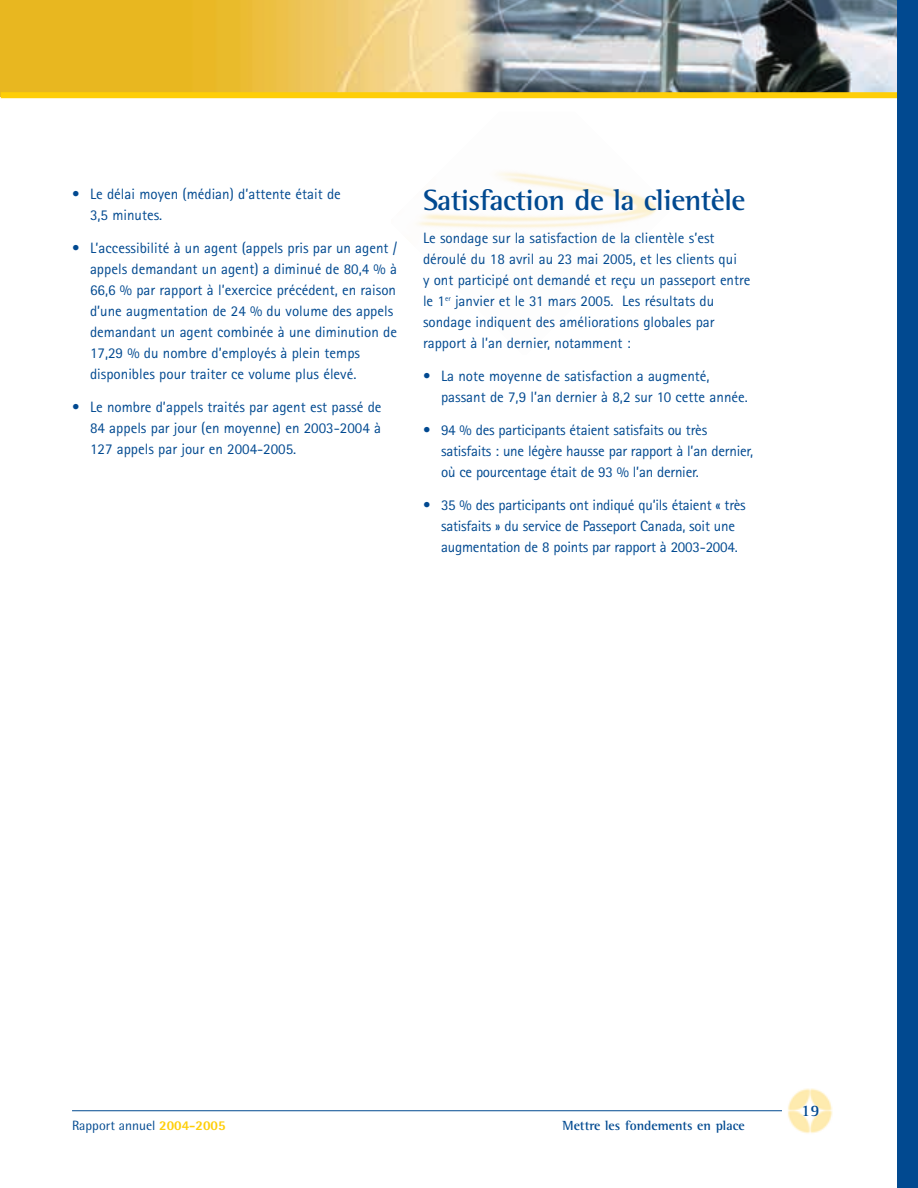
<style>
.page{position:relative;width:918px;height:1188px;background:#fff}
.page>*{position:absolute;margin:0;border:0;box-sizing:border-box;transform-origin:0 0}
.t1{font:700 30px "Rotis Semi Serif";letter-spacing:-.015em;color:#014990}
.t2{font:700 16.5px "Rotis Serif";color:#014990}
.t3{font:15px/21px "Rotis Sans Serif";color:#014990}
.t4{font:700 13.5px "Rotis Semi Serif";color:#014990}
.t5{font:13.5px "Rotis Semi Sans";color:#014990}
.s1{font-weight:800;color:#fece08}
</style>
<div class="page">
<hr style="left:72px;top:1110px;width:761px;height:1px;background:#014990">
<img style="left:783px;top:1088px;width:50px;height:46px">
<img style="left:1px;top:0;width:897px;height:92px">
<div style="left:1px;top:92px;width:900px;height:6px;background:#fece08"></div>
<div style="left:898px;top:0;width:20px;height:1188px;background:#014990"></div>
<img style="left:417px;top:172px;width:240px;height:56px">
<p class="t3" style="left:90px;top:185px;width:252px;text-indent:-18px">• Le délai moyen (médian) d’attente était de<br>3,5 minutes.</p>
<p class="t3" style="left:90px;top:239px;width:309px;text-indent:-18px">• L’accessibilité à un agent (appels pris par un agent / appels demandant un agent) a diminué de 80,4 % à 66,6 % par rapport à l’exercice précédent, en raison d’une augmentation de 24 % du volume des appels demandant un agent combinée à une diminution de 17,29 % du nombre d’employés à plein temps disponibles pour traiter ce volume plus élevé.</p>
<p class="t3" style="left:90px;top:398px;width:293px;text-align:justify;text-indent:-18px">• Le nombre d’appels traités par agent est passé de 84 appels par jour (en moyenne) en 2003-2004 à 127 appels par jour en 2004-2005.</p>
<h1 class="t1" style="left:423px;top:190px;width:324px">Satisfaction de la clientèle</h1>
<p class="t3" style="left:423px;top:229px;width:329px">Le sondage sur la satisfaction de la clientèle s’est déroulé du 18 avril au 23 mai 2005, et les clients qui<br>y ont participé ont demandé et reçu un passeport entre le 1<sup>er</sup> janvier et le 31 mars 2005. Les résultats du sondage indiquent des améliorations globales par rapport à l’an dernier, notamment :</p>
<p class="t3" style="left:441px;top:367px;width:308px;text-indent:-18px">• La note moyenne de satisfaction a augmenté, passant de 7,9 l’an dernier à 8,2 sur 10 cette année.</p>
<p class="t3" style="left:441px;top:421px;width:314px;text-indent:-18px">• 94 % des participants étaient satisfaits ou très satisfaits : une légère hausse par rapport à l’an dernier, où ce pourcentage était de 93 % l’an dernier.</p>
<p class="t3" style="left:441px;top:496px;width:306px;text-indent:-18px">• 35 % des participants ont indiqué qu’ils étaient « très satisfaits » du service de Passeport Canada, soit une augmentation de 8 points par rapport à 2003-2004.</p>
<p class="t5" style="left:72px;top:1121px;width:155px">Rapport annuel <span class="s1">2004-2005</span></p>
<p class="t4" style="left:562px;top:1121px;width:184px">Mettre les fondements en place</p>
<p class="t2" style="left:801px;top:1105px;width:20px">19</p>
</div>
